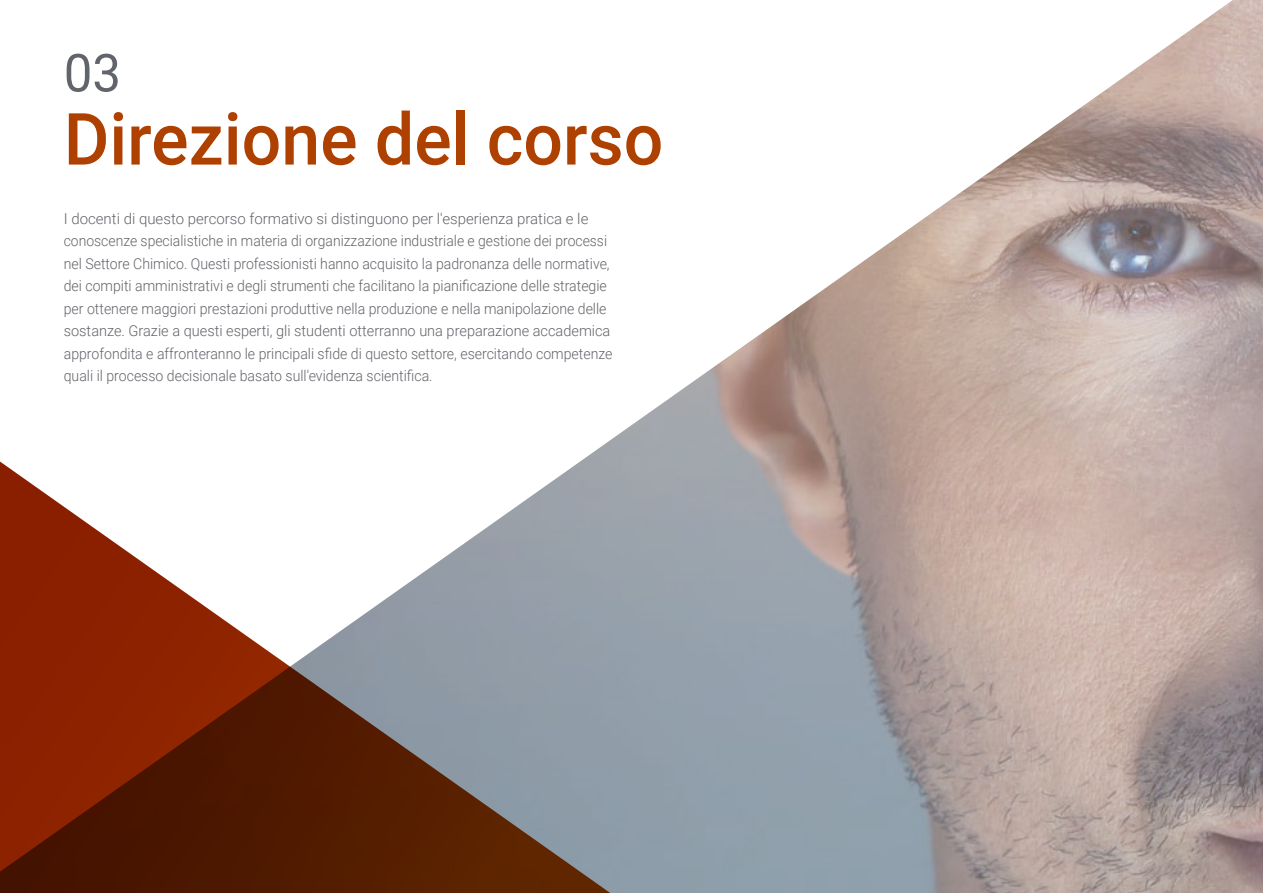
<style>
.page{position:relative;width:1263px;height:893px;background:#fff}
.page>*{position:absolute;margin:0;border:0;box-sizing:border-box;transform-origin:0 0}
.t1{font:500 72px "Roboto";color:#ae4000}
.t2{font:52.5px "Roboto";color:#61646a}
.t3{font:300 15px/22.5px "Roboto";color:#61646a}
</style>
<div class="page">
<img style="left:602px;top:0;width:661px;height:893px">
<svg style="left:0;top:446px;width:640px;height:447px"></svg>
<h2 class="t2" style="left:64px;top:36px;width:59px">03</h2>
<h1 class="t1" style="left:64px;top:89px;width:601px">Direzione del corso</h1>
<p class="t3" style="left:64px;top:207px;width:550px">I docenti di questo percorso formativo si distinguono per l'esperienza pratica e le conoscenze specialistiche in materia di organizzazione industriale e gestione dei processi nel Settore Chimico. Questi professionisti hanno acquisito la padronanza delle normative, dei compiti amministrativi e degli strumenti che facilitano la pianificazione delle strategie per ottenere maggiori prestazioni produttive nella produzione e nella manipolazione delle sostanze. Grazie a questi esperti, gli studenti otterranno una preparazione accademica approfondita e affronteranno le principali sfide di questo settore, esercitando competenze quali il processo decisionale basato sull'evidenza scientifica.</p>
</div>
